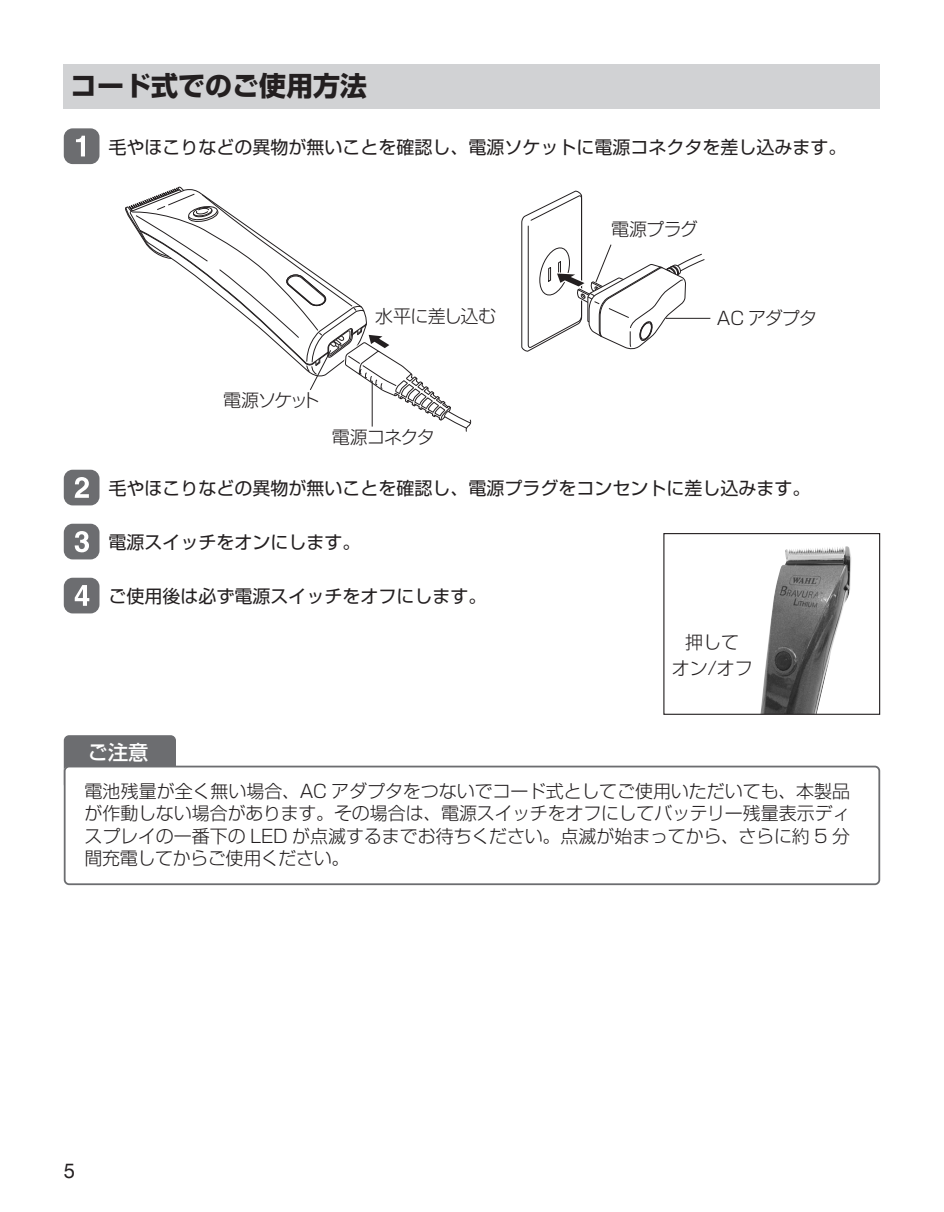
<style>
.page{position:relative;width:944px;height:1212px;background:#fff}
.page>*{position:absolute;margin:0;border:0;box-sizing:border-box;transform-origin:0 0}
.title_1{font:700 27px "Shin Go Pro";color:#231f20}
.ご注意{font:500 20.25px "Shin Go Pro";color:#fff}
.t1{font:20.25px "Helvetica Neue";color:#231f20}
.ご注意_bullt{font:300 18px/22.5px "Shin Go Pro";letter-spacing:-.015em;color:#231f20;text-align:justify}
.step_bold{font:18px "Shin Go Pro";color:#231f20}
.read{font:300 18px "Shin Go Pro";letter-spacing:-.04em;color:#231f20}
</style>
<div class="page">
<div style="left:64px;top:64px;width:816px;height:44px;background:#d1d2d4"></div>
<svg style="left:64px;top:128px;width:35px;height:36px"></svg>
<div style="left:64px;top:128px;width:35px;height:36px;background:#6c6d70;border-radius:9px"></div>
<svg style="left:76px;top:136px;width:9px;height:20px"></svg>
<svg style="left:521px;top:190px;width:184px;height:162px"></svg>
<hr style="left:666px;top:318px;width:44px;height:1px;background:#231f20">
<svg style="left:125px;top:187px;width:347px;height:245px"></svg>
<hr style="left:372px;top:381px;width:1px;height:46px;background:#231f20">
<svg style="left:64px;top:470px;width:35px;height:35px"></svg>
<div style="left:64px;top:470px;width:35px;height:35px;background:#6c6d70;border-radius:9px"></div>
<svg style="left:75px;top:477px;width:14px;height:21px"></svg>
<svg style="left:64px;top:524px;width:35px;height:35px"></svg>
<div style="left:64px;top:524px;width:35px;height:35px;background:#6c6d70;border-radius:9px"></div>
<svg style="left:75px;top:531px;width:14px;height:21px"></svg>
<svg style="left:64px;top:578px;width:35px;height:35px"></svg>
<div style="left:64px;top:578px;width:35px;height:35px;background:#6c6d70;border-radius:9px"></div>
<svg style="left:75px;top:585px;width:14px;height:21px"></svg>
<div style="left:65px;top:736px;width:110px;height:52px;background:#6c6d70;border-radius:4px"></div>
<div style="left:64px;top:735px;width:112px;height:54px;border:2px solid #6c6d70;border-radius:4px"></div>
<div style="left:64px;top:766px;width:816px;height:47px;background:#fff;border-radius:4px"></div>
<div style="left:64px;top:766px;width:816px;height:119px;border:2px solid #6c6d70;border-radius:4px"></div>
<img style="left:760px;top:546px;width:91px;height:167px">
<div style="left:663px;top:533px;width:217px;height:182px;border:1px solid #231f20"></div>
<p class="title_1" style="left:70px;top:65px;width:299px">コード式でのご使用方法</p>
<p class="step_bold" style="left:108px;top:132px;width:739px">毛やほこりなどの異物が無いことを確認し、電源ソケットに電源コネクタを差し込みます。</p>
<p class="read" style="left:223px;top:385px;width:98px">電源ソケット</p>
<p class="read" style="left:375px;top:302px;width:123px">水平に差し込む</p>
<p class="read" style="left:611px;top:214px;width:88px">電源プラグ</p>
<p class="read" style="left:717px;top:303px;width:102px">AC アダプタ</p>
<p class="read" style="left:332px;top:422px;width:105px">電源コネクタ</p>
<p class="step_bold" style="left:108px;top:473px;width:704px">毛やほこりなどの異物が無いことを確認し、電源プラグをコンセントに差し込みます。</p>
<p class="step_bold" style="left:108px;top:527px;width:253px">電源スイッチをオンにします。</p>
<p class="step_bold" style="left:108px;top:581px;width:379px">ご使用後は必ず電源スイッチをオフにします。</p>
<p class="read" style="left:685px;top:628px;width:55px">押して</p>
<p class="read" style="left:672px;top:654px;width:82px">オン/オフ</p>
<p class="ご注意" style="left:88px;top:735px;width:62px">ご注意</p>
<p class="ご注意_bullt" style="left:84px;top:777px;width:767px">電池残量が全く無い場合、AC アダプタをつないでコード式としてご使用いただいても、本製品が作動しない場合があります。その場合は、電源スイッチをオフにしてバッテリー残量表示ディスプレイの一番下の LED が点滅するまでお待ちください。点滅が始まってから、さらに約 5 分間充電してからご使用ください。</p>
<p class="t1" style="left:64px;top:1156px;width:13px">5</p>
</div>
